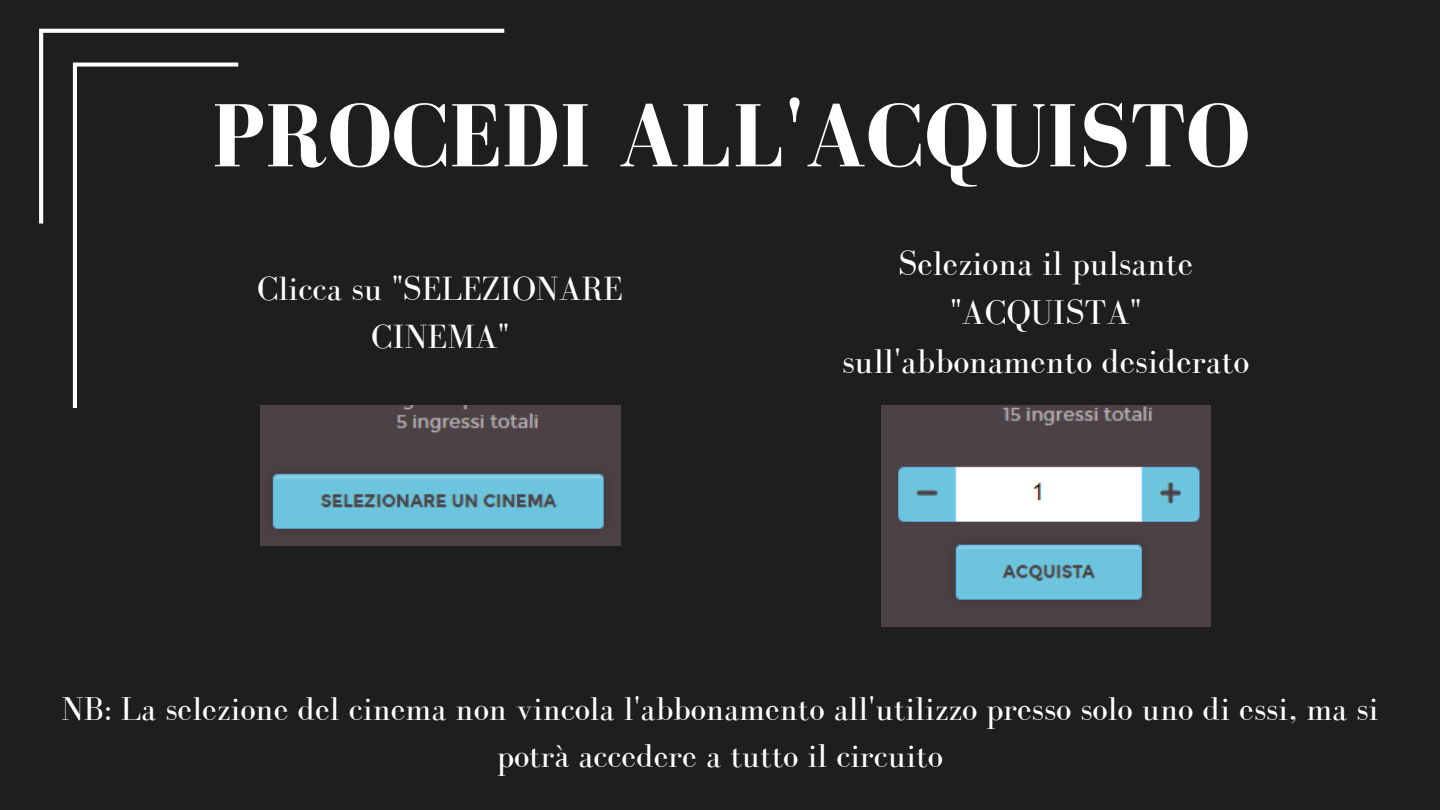
<style>
.page{position:relative;width:1440px;height:810px;background:#1e1e1e}
.page>*{position:absolute;margin:0;border:0;box-sizing:border-box;transform-origin:0 0}
.t1{font:700 92px "Bodoni FLF";color:#fff}
.t2{font:35.3px/49.4px "Bodoni FLF";color:#fff;text-align:center}
.t3{font:34.6px/48.1px "Bodoni FLF";color:#fff;text-align:center}
.t4{font:34px/47.2px "Bodoni FLF";color:#fff;text-align:center}
</style>
<div class="page">
<img style="left:260px;top:405px;width:360px;height:141px">
<img style="left:881px;top:405px;width:329px;height:221px">
<svg style="left:39px;top:29px;width:465px;height:195px"></svg>
<svg style="left:73px;top:63px;width:165px;height:345px"></svg>
<h1 class="t1" style="left:212px;top:86px;width:1040px">PROCEDI ALL'ACQUISTO</h1>
<p class="t3" style="left:257px;top:264px;width:367px">Clicca su "SELEZIONARE<br>CINEMA"</p>
<p class="t2" style="left:842px;top:238px;width:409px">Seleziona il pulsante "ACQUISTA" sull'abbonamento desiderato</p>
<p class="t4" style="left:61px;top:685px;width:1319px">NB: La selezione del cinema non vincola l'abbonamento all'utilizzo presso solo uno di essi, ma si potrà accedere a tutto il circuito</p>
</div>
